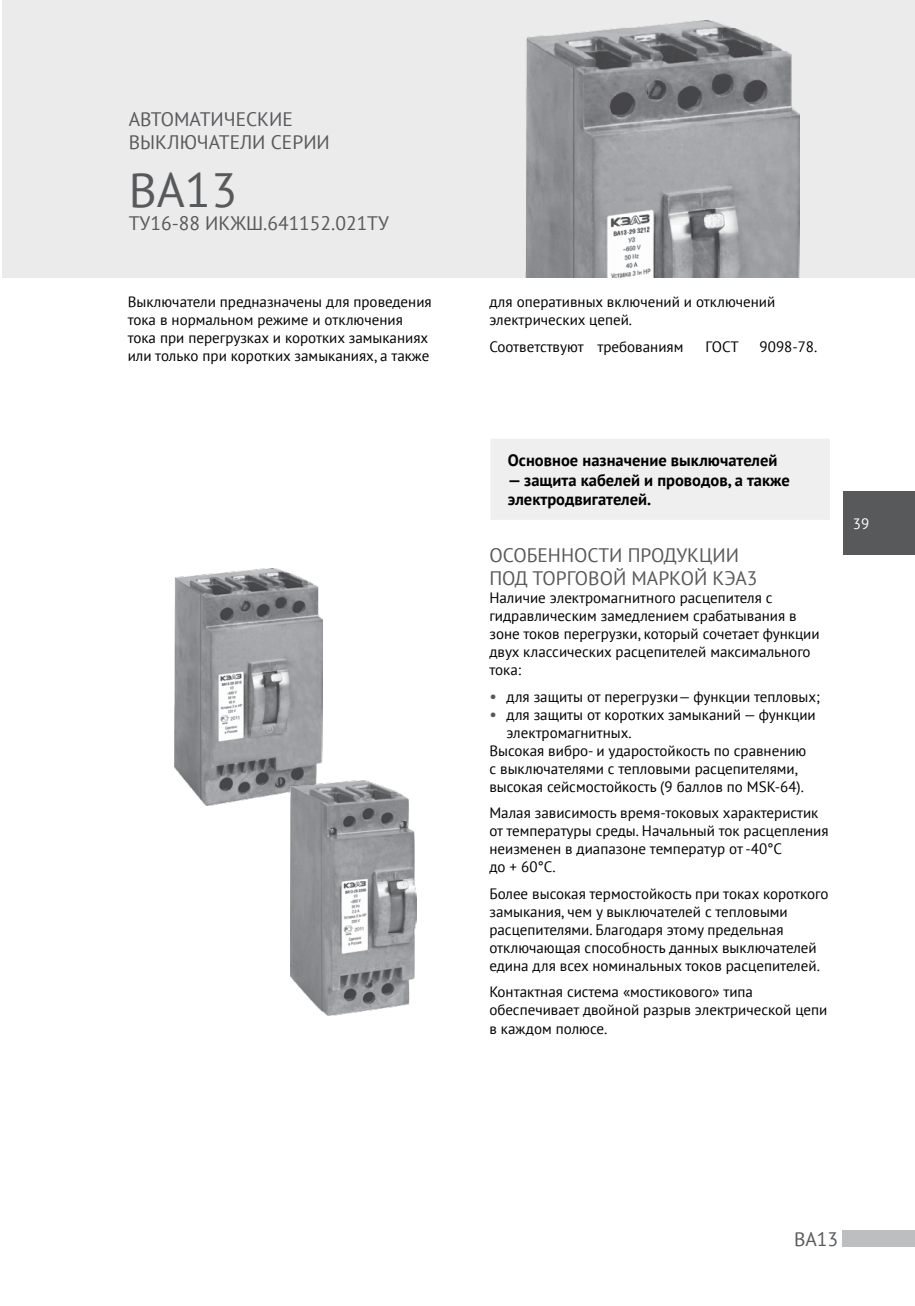
<style>
.page{position:relative;width:915px;height:1306px;background:#fff}
.page>*{position:absolute;margin:0;border:0;box-sizing:border-box;transform-origin:0 0}
.t1{font:48px "PT Sans";color:#58595b}
.t2{font:19.5px/23.4px "PT Sans";color:#58595b}
.t3{font:700 16.5px/19.8px "PT Sans";color:#000}
.t4{font:15px/18px "PT Sans";color:#000}
.t5{font:15px "PT Sans";color:#fff}
.s1{font-size:16.5px;color:#58595b}
</style>
<div class="page">
<div style="left:842px;top:491px;width:72px;height:64px;background:#58595b"></div>
<div style="left:842px;top:1230px;width:72px;height:16px;background:#bcbec0"></div>
<div style="left:2px;top:0;width:912px;height:277px;background:#ebebec"></div>
<img style="left:525px;top:21px;width:274px;height:256px">
<div style="left:490px;top:439px;width:339px;height:81px;background:#efeff0"></div>
<img style="left:174px;top:568px;width:149px;height:237px">
<img style="left:291px;top:780px;width:125px;height:235px">
<h2 class="t2" style="left:129px;top:107px;width:203px">АВТОМАТИЧЕСКИЕ<br>ВЫКЛЮЧАТЕЛИ СЕРИИ</h2>
<h1 class="t1" style="left:129px;top:159px;width:110px">ВА13</h1>
<h2 class="t2" style="left:129px;top:211px;width:262px">ТУ16-88 ИКЖШ.641152.021ТУ</h2>
<p class="t4" style="left:128px;top:292px;width:305px">Выключатели предназначены для проведения тока в нормальном режиме и отключения тока при перегрузках и коротких замыканиях или только при коротких замыканиях, а также</p>
<p class="t4" style="left:489px;top:292px;width:287px">для оперативных включений и отключений электрических цепей.</p>
<p class="t4" style="left:489px;top:337px;width:195px">Соответствуют требованиям</p>
<p class="t4" style="left:705px;top:337px;width:35px">ГОСТ</p>
<p class="t4" style="left:759px;top:337px;width:59px">9098-78.</p>
<p class="t3" style="left:507px;top:450px;width:271px">Основное назначение выключателей</p>
<p class="t3" style="left:507px;top:469px;width:283px">— защита кабелей и проводов, а также электродвигателей.</p>
<h2 class="t2" style="left:489px;top:543px;width:269px">ОСОБЕННОСТИ ПРОДУКЦИИ<br>ПОД ТОРГОВОЙ МАРКОЙ КЭА3</h2>
<p class="t4" style="left:489px;top:588px;width:331px">Наличие электромагнитного расцепителя с гидравлическим замедлением срабатывания в зоне токов перегрузки, который сочетает функции двух классических расцепителей максимального тока:</p>
<p class="t4" style="left:489px;top:687px;width:332px"><span class="s1">•</span> для защиты от перегрузки— функции тепловых;</p>
<p class="t4" style="left:489px;top:705px;width:328px"><span class="s1">•</span> для защиты от коротких замыканий — функции</p>
<p class="t4" style="left:506px;top:723px;width:127px">электромагнитных.</p>
<p class="t4" style="left:489px;top:741px;width:318px">Высокая вибро- и ударостойкость по сравнению</p>
<p class="t4" style="left:489px;top:759px;width:310px">с выключателями с тепловыми расцепителями,</p>
<p class="t4" style="left:489px;top:777px;width:316px">высокая сейсмостойкость (9 баллов по MSK-64).</p>
<p class="t4" style="left:489px;top:803px;width:340px">Малая зависимость время-токовых характеристик от температуры среды. Начальный ток расцепления неизменен в диапазоне температур от -40°С<br>до + 60°С.</p>
<p class="t4" style="left:489px;top:884px;width:340px">Более высокая термостойкость при токах короткого замыкания, чем у выключателей с тепловыми расцепителями. Благодаря этому предельная отключающая способность данных выключателей едина для всех номинальных токов расцепителей.</p>
<p class="t4" style="left:489px;top:982px;width:339px">Контактная система «мостикового» типа обеспечивает двойной разрыв электрической цепи в каждом полюсе.</p>
<p class="t5" style="left:852px;top:513px;width:18px">39</p>
<h2 class="t2" style="left:793px;top:1226px;width:46px">ВА13</h2>
</div>
